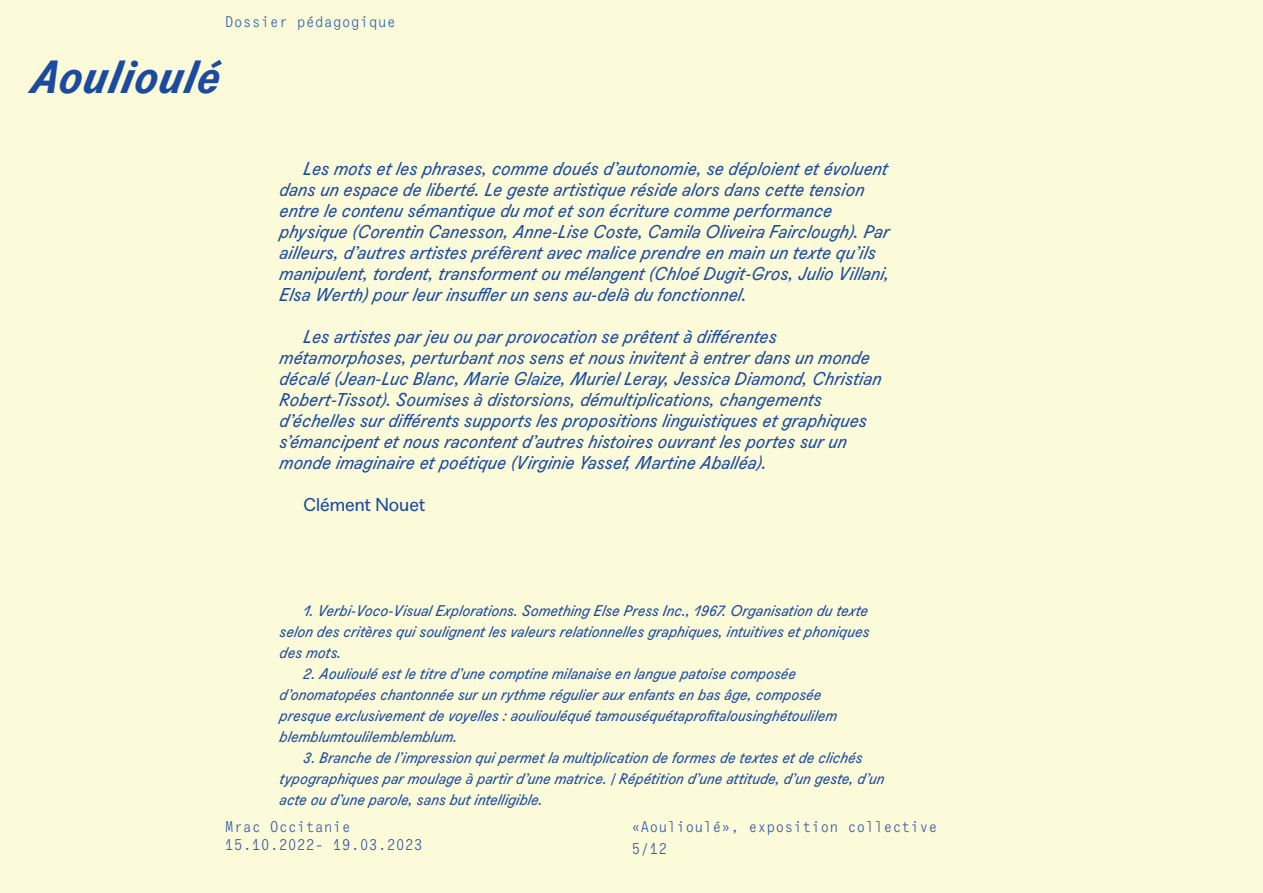
<style>
.page{position:relative;width:1263px;height:893px;background:#fcfbd9}
.page>*{position:absolute;margin:0;border:0;box-sizing:border-box;transform-origin:0 0}
.t1{font:italic 700 45px "Agipo";color:#1b4ba0}
.t2{font:italic 18px/21px "Agipo";color:#1b4ba0}
.t3{font:18px "Agipo";color:#1b4ba0}
.t4{font:italic 15px/21px "Agipo";color:#1b4ba0}
.t5{font:15px/21.6px "Agipo Mono";color:#2e55a4}
.t6{font:15px "Agipo Mono";color:#295fac}
</style>
<div class="page">
<p class="t6" style="left:225px;top:10px;width:173px">Dossier pédagogique</p>
<h1 class="t1" style="left:31px;top:42px;width:191px">Aoulioulé</h1>
<p class="t2" style="left:280px;top:156px;width:611px;text-indent:24px">Les mots et les phrases, comme doués d’autonomie, se déploient et évoluent dans un espace de liberté. Le geste artistique réside alors dans cette tension entre le contenu sémantique du mot et son écriture comme performance physique (Corentin Canesson, Anne-Lise Coste, Camila Oliveira Fairclough). Par ailleurs, d’autres artistes préfèrent avec malice prendre en main un texte qu’ils manipulent, tordent, transforment ou mélangent (Chloé Dugit-Gros, Julio Villani, Elsa Werth) pour leur insuffler un sens au-delà du fonctionnel.</p>
<p class="t2" style="left:280px;top:324px;width:603px;text-indent:24px">Les artistes par jeu ou par provocation se prêtent à différentes métamorphoses, perturbant nos sens et nous invitent à entrer dans un monde décalé (Jean-Luc Blanc, Marie Glaize, Muriel Leray, Jessica Diamond, Christian Robert-Tissot). Soumises à distorsions, démultiplications, changements d’échelles sur différents supports les propositions linguistiques et graphiques s’émancipent et nous racontent d’autres histoires ouvrant les portes sur un monde imaginaire et poétique (Virginie Yassef, Martine Aballéa).</p>
<p class="t3" style="left:304px;top:490px;width:123px">Clément Nouet</p>
<p class="t4" style="left:280px;top:598px;width:592px;text-align:justify;text-indent:24px">1. Verbi-Voco-Visual Explorations. Something Else Press Inc., 1967. Organisation du texte selon des critères qui soulignent les valeurs relationnelles graphiques, intuitives et phoniques des mots.</p>
<p class="t4" style="left:280px;top:661px;width:559px;text-indent:24px">2. Aoulioulé est le titre d’une comptine milanaise en langue patoise composée d’onomatopées chantonnée sur un rythme régulier aux enfants en bas âge, composée presque exclusivement de voyelles : aouliouléqué tamouséquétaprofitalousinghétoulilem blemblumtoulilemblemblum.</p>
<p class="t4" style="left:280px;top:745px;width:606px;text-indent:24px">3. Branche de l’impression qui permet la multiplication de formes de textes et de clichés typographiques par moulage à partir d’une matrice. / Répétition d’une attitude, d’un geste, d’un acte ou d’une parole, sans but intelligible.</p>
<p class="t5" style="left:225px;top:817px;width:200px;line-height:18px">Mrac Occitanie<br>15.10.2022- 19.03.2023</p>
<p class="t5" style="left:631px;top:815px;width:308px">«Aoulioulé», exposition collective<br>5/12</p>
</div>
